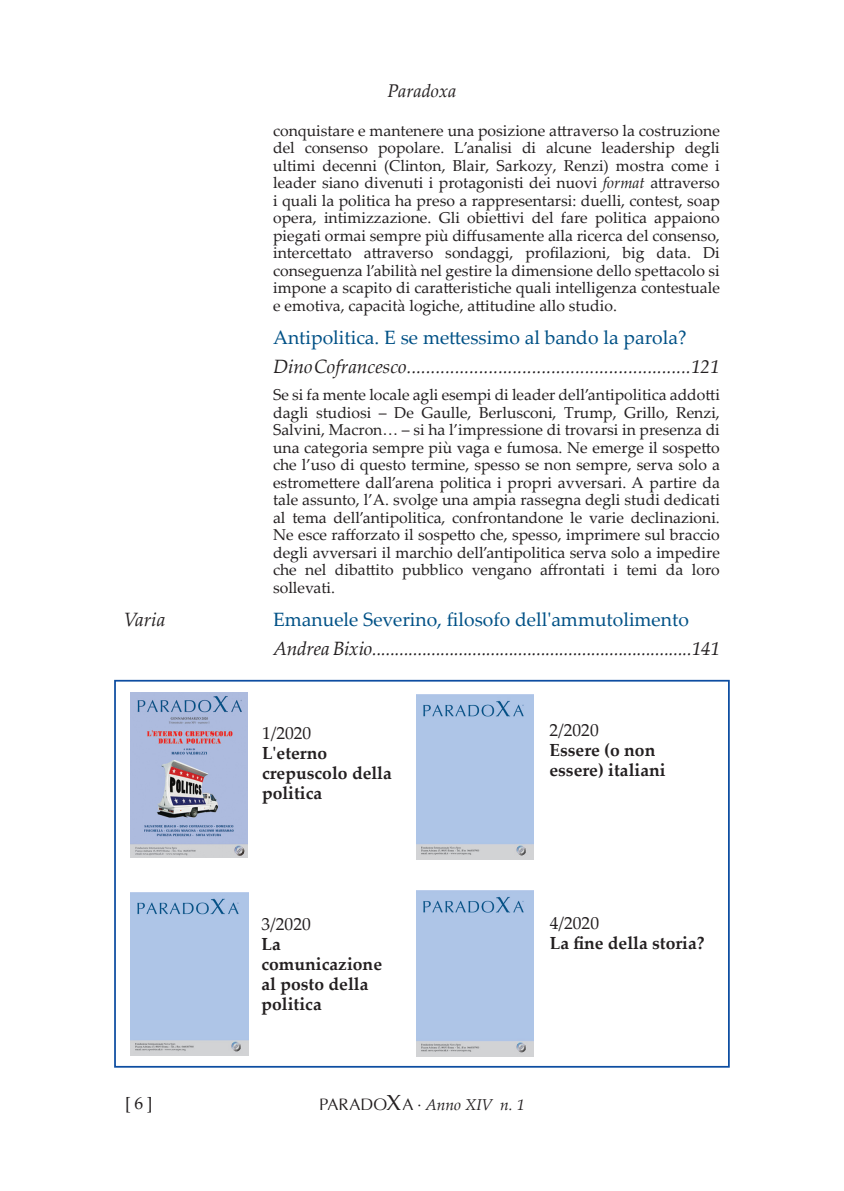
<style>
.page{position:relative;width:844px;height:1191px;background:#fff}
.page>*{position:absolute;margin:0;border:0;box-sizing:border-box;transform-origin:0 0}
.Indice__titoli{font:italic 19.25px "Palatino Linotype";color:#231f20}
.Indice__titoli-2{font:19.25px "Palatino Linotype";color:#015186}
.t1{font:italic 18.38px "Palatino Linotype";color:#231f20}
.Testo_piccolo{font:700 17.5px/20.1px "Palatino Linotype";color:#231f20}
.Testo_piccolo-2{font:17.5px "Palatino Linotype";color:#231f20}
.t2{font:15.75px/17.5px "Palatino Linotype";color:#231f20;text-align:justify}
.t3{font:italic 15.75px "Palatino Linotype";color:#231f20}
.s1{font-style:italic}
.s2{font-family:"Optima";font-style:normal;font-size:16.45px}
.s3{font-style:normal;font-size:21.88px}
.s4{font-style:normal}
</style>
<div class="page">
<div style="left:114px;top:680px;width:615px;height:387px;border:2px solid #0d4da1"></div>
<img style="left:130px;top:693px;width:117px;height:164px">
<img style="left:416px;top:694px;width:117px;height:165px">
<img style="left:131px;top:892px;width:117px;height:163px">
<img style="left:416px;top:891px;width:117px;height:166px">
<p class="t1" style="left:387px;top:77px;width:70px">Paradoxa</p>
<p class="t2" style="left:273px;top:121px;width:448px">conquistare e mantenere una posizione attraverso la costruzione del consenso popolare. L’analisi di alcune leadership degli ultimi decenni (Clinton, Blair, Sarkozy, Renzi) mostra come i leader siano divenuti i protagonisti dei nuovi <span class="s1">format</span> attraverso i quali la politica ha preso a rappresentarsi: duelli, contest, soap opera, intimizzazione. Gli obiettivi del fare politica appaiono piegati ormai sempre più diffusamente alla ricerca del consenso, intercettato attraverso sondaggi, profilazioni, big data. Di conseguenza l’abilità nel gestire la dimensione dello spettacolo si impone a scapito di caratteristiche quali intelligenza contestuale e emotiva, capacità logiche, attitudine allo studio.</p>
<p class="Indice__titoli-2" style="left:273px;top:324px;width:415px">Antipolitica. E se mettessimo al bando la parola?</p>
<p class="Indice__titoli" style="left:273px;top:352px;width:448px">Dino Cofrancesco...........................................................121</p>
<p class="t2" style="left:273px;top:385px;width:448px">Se si fa mente locale agli esempi di leader dell’antipolitica addotti dagli studiosi – De Gaulle, Berlusconi, Trump, Grillo, Renzi, Salvini, Macron… – si ha l’impressione di trovarsi in presenza di una categoria sempre più vaga e fumosa. Ne emerge il sospetto che l’uso di questo termine, spesso se non sempre, serva solo a estromettere dall’arena politica i propri avversari. A partire da tale assunto, l’A. svolge una ampia rassegna degli studi dedicati al tema dell’antipolitica, confrontandone le varie declinazioni.<br>Ne esce rafforzato il sospetto che, spesso, imprimere sul braccio degli avversari il marchio dell’antipolitica serva solo a impedire che nel dibattito pubblico vengano affrontati i temi da loro sollevati.</p>
<p class="Indice__titoli" style="left:124px;top:606px;width:43px">Varia</p>
<p class="Indice__titoli-2" style="left:273px;top:606px;width:417px">Emanuele Severino, filosofo dell'ammutolimento</p>
<p class="Indice__titoli" style="left:273px;top:634px;width:448px">Andrea Bixio......................................................................141</p>
<p class="Testo_piccolo-2" style="left:262px;top:720px;width:51px">1/2020</p>
<p class="Testo_piccolo" style="left:262px;top:742px;width:131px">L'eterno crepuscolo della politica</p>
<p class="Testo_piccolo-2" style="left:549px;top:717px;width:51px">2/2020</p>
<p class="Testo_piccolo" style="left:549px;top:739px;width:118px">Essere (o non essere) italiani</p>
<p class="Testo_piccolo-2" style="left:261px;top:911px;width:51px">3/2020</p>
<p class="Testo_piccolo" style="left:261px;top:933px;width:122px">La comunicazione al posto della politica</p>
<p class="Testo_piccolo-2" style="left:549px;top:910px;width:51px">4/2020</p>
<p class="Testo_piccolo" style="left:549px;top:932px;width:156px">La fine della storia?</p>
<p class="Testo_piccolo-2" style="left:125px;top:1090px;width:29px">[ 6 ]</p>
<p class="t3" style="left:319px;top:1094px;width:207px"><span class="s2">PARADO</span><span class="s3">X</span><span class="s2">A</span> <span class="s4">·</span> Anno XIV n. 1</p>
</div>
